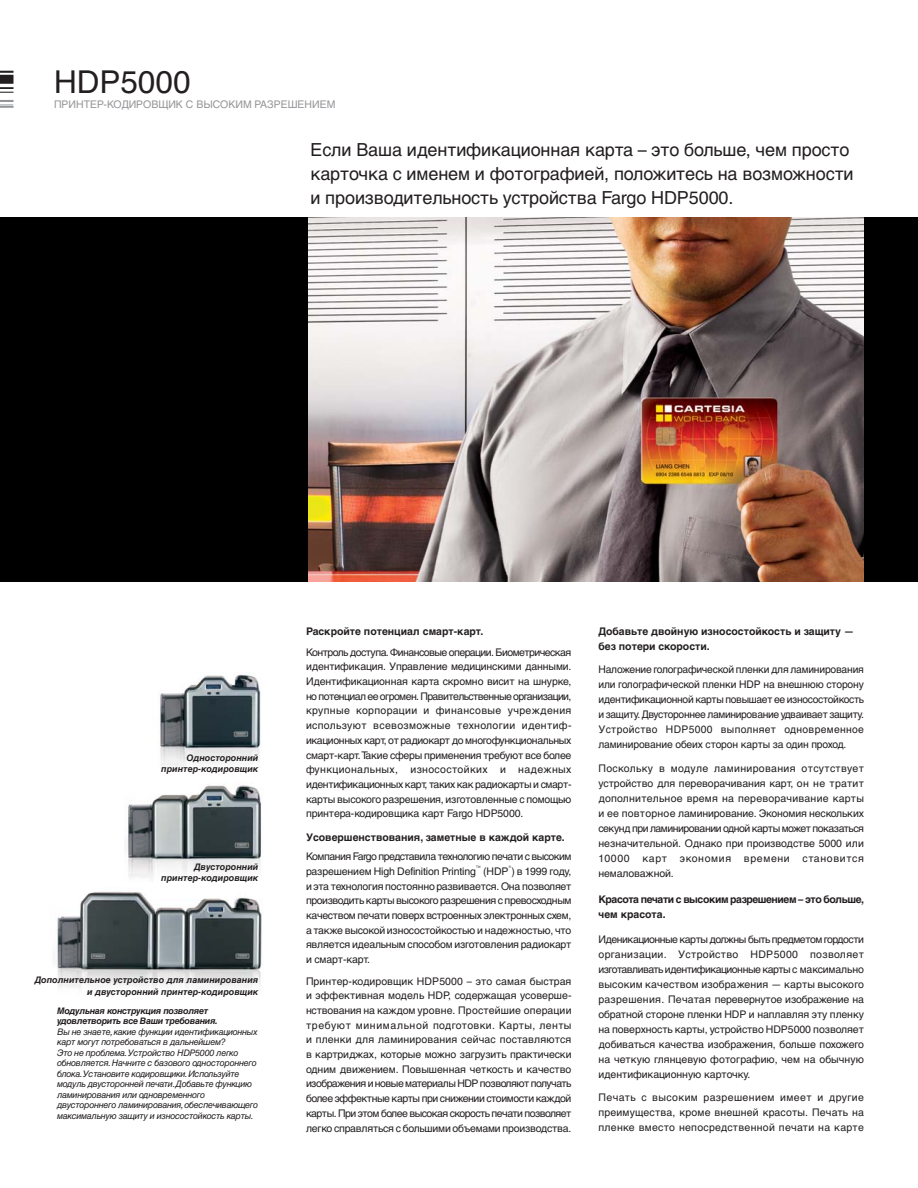
<style>
.page{position:relative;width:918px;height:1188px;background:#fff}
.page>*{position:absolute;margin:0;border:0;box-sizing:border-box;transform-origin:0 0}
.t1{font:31.5px "Helvetica LTCYR";color:#231f20}
.t2{font:18px/24px "Helvetica LTCYR";letter-spacing:-.005em;color:#231f20}
.t3{font:10.5px/14.7px "Helvetica LTCYR";letter-spacing:-.01em;color:#231f20;text-align:justify}
.t4{font:700 10.5px/15px "Helvetica LTCYR";color:#231f20}
.t5{font:10.5px/14.7px "Helvetica LTCYR";letter-spacing:-.05em;color:#231f20}
.t6{font:700 10.5px/15px "Helvetica LTCYR";letter-spacing:-.04em;color:#231f20}
.t7{font:10.5px "Helvetica LTCYR";color:#939598}
.t8{font:italic 9px/10.5px "Helvetica LTCYR";letter-spacing:-.035em;color:#231f20}
.t9{font:italic 700 9px/11.2px "Helvetica LTCYR";color:#231f20;text-align:right}
.t10{font:italic 700 9px/10.5px "Helvetica LTCYR";letter-spacing:-.035em;color:#231f20}
.t11{font:6px "Helvetica LTCYR";color:#231f20}
</style>
<div class="page">
<div style="left:0;top:218px;width:918px;height:364px;background:#000"></div>
<img style="left:160px;top:674px;width:101px;height:94px">
<img style="left:124px;top:785px;width:138px;height:93px">
<img style="left:56px;top:892px;width:206px;height:97px">
<img style="left:308px;top:218px;width:556px;height:364px">
<svg style="left:0;top:71px;width:14px;height:2px"></svg>
<svg style="left:0;top:87px;width:14px;height:6px"></svg>
<svg style="left:0;top:100px;width:14px;height:8px"></svg>
<div style="left:0;top:75px;width:14px;height:9px;background:#231f20"></div>
<h1 class="t1" style="left:54px;top:71px;width:138px">HDP5000</h1>
<p class="t7" style="left:54px;top:101px;width:283px">ПРИНТЕР-КОДИРОВЩИК С ВЫСОКИМ РАЗРЕШЕНИЕМ</p>
<h2 class="t2" style="left:310px;top:140px;width:545px">Если Ваша идентификационная карта – это больше, чем просто карточка с именем и фотографией, положитесь на возможности и производительность устройства Fargo HDP5000.</h2>
<p class="t9" style="left:161px;top:753px;width:99px">Односторонний принтер-кодировщик</p>
<p class="t9" style="left:161px;top:862px;width:99px">Двусторонний принтер-кодировщик</p>
<p class="t9" style="left:35px;top:976px;width:225px">Дополнительное устройство для ламинирования и двусторонний принтер-кодировщик</p>
<p class="t10" style="left:57px;top:1006px;width:162px">Модульная конструкция позволяет удовлетворить все Ваши требования.</p>
<p class="t8" style="left:57px;top:1027px;width:203px">Вы не знаете,какие функции идентификационных карт могут потребоваться в дальнейшем?<br>Это не проблема.Устройство HDP5000 легко обновляется.Начните с базового одностороннего блока.Установите кодировщики.Используйте модуль двусторонней печати.Добавьте функцию ламинирования или одновременного двустороннего ламинирования,обеспечивающего максимальную защиту и износостойкость карты.</p>
<p class="t4" style="left:306px;top:624px;width:179px">Раскройте потенциал смарт-карт.</p>
<p class="t3" style="left:306px;top:646px;width:267px">Контроль доступа. Финансовые операции. Биометрическая идентификация. Управление медицинскими данными.<br>Идентификационная карта скромно висит на шнурке, но потенциал ее огромен. Правительственные организации, крупные корпорации и финансовые учреждения используют всевозможные технологии идентиф&shy;икационных карт, от радиокарт до многофункциональных смарт-карт. Такие сферы применения требуют все более функциональных, износостойких и надежных идентификационных карт, таких как радиокарты и смарт&shy;карты высокого разрешения, изготовленные с помощью принтера-кодировщика карт Fargo HDP5000.</p>
<p class="t4" style="left:306px;top:830px;width:260px">Усовершенствования, заметные в каждой карте.</p>
<p class="t5" style="left:306px;top:850px;width:267px">Компания Fargo представила технологию печати с высоким разрешением High Definition Printing</p>
<p class="t11" style="left:508px;top:865px;width:4px">®</p>
<p class="t3" style="left:306px;top:880px;width:267px">и эта технология постоянно развивается. Она позволяет производить карты высокого разрешения с превосходным качеством печати поверх встроенных электронных схем, а также высокой износостойкостью и надежностью, что является идеальным способом изготовления радиокарт и смарт-карт.</p>
<p class="t3" style="left:306px;top:975px;width:267px">Принтер-кодировщик HDP5000 – это самая быстрая и эффективная модель HDP, содержащая усоверше&shy;нствования на каждом уровне. Простейшие операции требуют минимальной подготовки. Карты, ленты и пленки для ламинирования сейчас поставляются в картриджах, которые можно загрузить практически одним движением. Повышенная четкость и качество изображения и новые материалы HDP позволяют получать более эффектные карты при снижении стоимости каждой карты. При этом более высокая скорость печати позволяет легко справляться с большими объемами производства.</p>
<p class="t11" style="left:476px;top:865px;width:7px">™</p>
<p class="t3" style="left:483px;top:865px;width:90px">(HDP ) в 1999 году,</p>
<p class="t4" style="left:598px;top:624px;width:257px">Добавьте двойную износостойкость и защиту — без потери скорости.</p>
<p class="t3" style="left:598px;top:663px;width:267px">Наложение голографической пленки для ламинирования или голографической пленки HDP на внешнюю сторону идентификационной карты повышает ее износостойкость и защиту. Двустороннее ламинирование удваивает защиту.<br>Устройство HDP5000 выполняет одновременное ламинирование обеих сторон карты за один проход.</p>
<p class="t3" style="left:598px;top:762px;width:267px">Поскольку в модуле ламинирования отсутствует устройство для переворачивания карт, он не тратит дополнительное время на переворачивание карты и ее повторное ламинирование. Экономия нескольких секунд при ламинировании одной карты может показаться незначительной. Однако при производстве 5000 или 10000 карт экономия времени становится немаловажной.</p>
<p class="t6" style="left:598px;top:892px;width:267px">Красота печати с высоким разрешением – это больше, чем красота.</p>
<p class="t3" style="left:598px;top:933px;width:267px">Иденикационные карты должны быть предметом гордости организации. Устройство HDP5000 позволяет изготавливать идентификационные карты с максимально высоким качеством изображения — карты высокого разрешения. Печатая перевернутое изображение на обратной стороне пленки HDP и наплавляя эту пленку на поверхность карты, устройство HDP5000 позволяет добиваться качества изображения, больше похожего на четкую глянцевую фотографию, чем на обычную идентификационную карточку.</p>
<p class="t3" style="left:598px;top:1091px;width:267px">Печать с высоким разрешением имеет и другие преимущества, кроме внешней красоты. Печать на пленке вместо непосредственной печати на карте</p>
</div>
